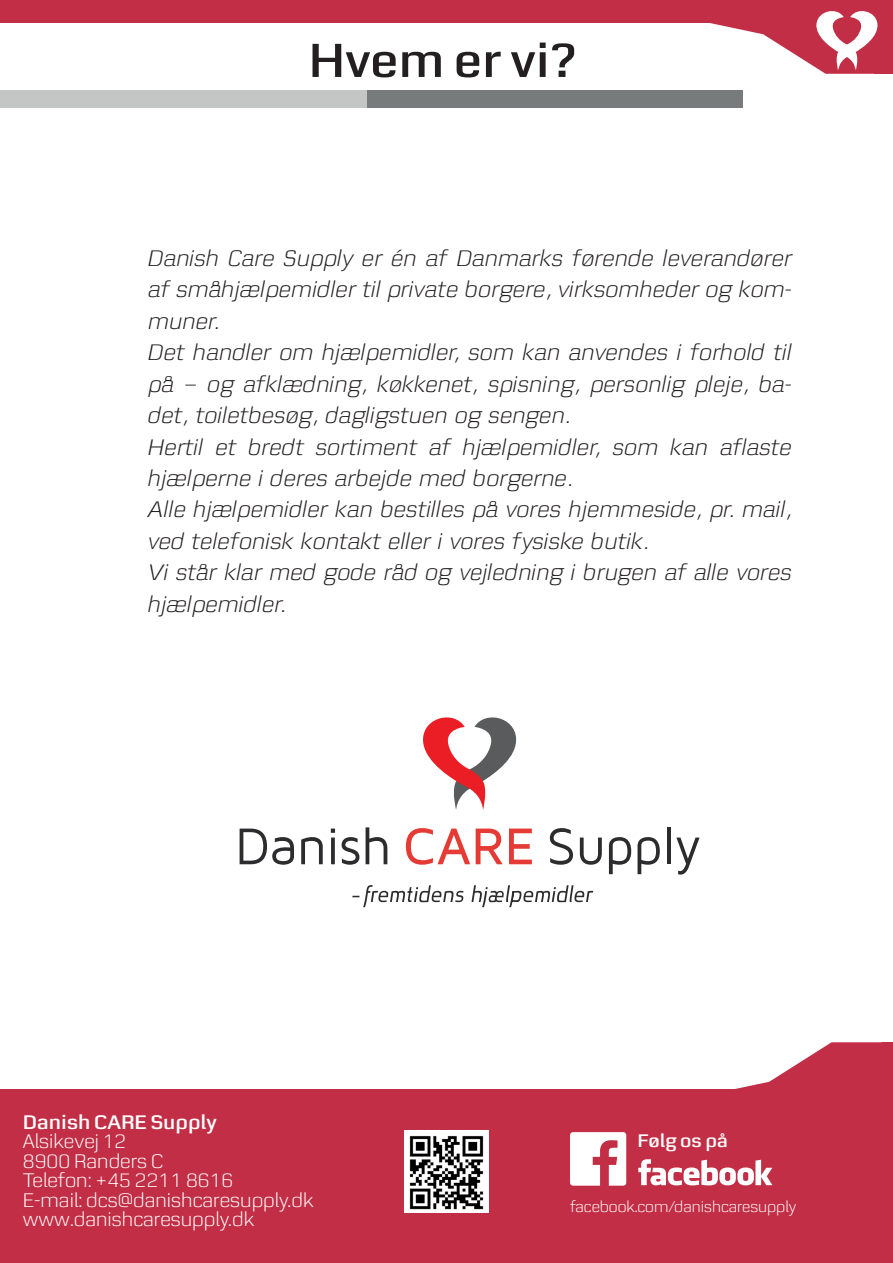
<style>
.page{position:relative;width:893px;height:1263px;background:#fff}
.page>*{position:absolute;margin:0;border:0;box-sizing:border-box;transform-origin:0 0}
.TITEL{font:600 51px "Zetta Sans";color:#231f20}
.t1{font:italic 300 24px/31.5px "Zetta Sans";color:#231f20}
.Sub_TITEL{font:300 21px/19.5px "Zetta Sans";color:#fff}
.Sub_TITEL-2{font:600 19.5px "Zetta Sans";color:#fff}
.Sub_TITEL-3{font:300 16.5px "Zetta Sans";color:#fff}
.s1{font-weight:600}
</style>
<div class="page">
<div style="left:0;top:0;width:893px;height:23px;background:#c22e45"></div>
<div style="left:874px;top:10px;width:19px;height:64px;background:#c22e45"></div>
<svg style="left:735px;top:1042px;width:147px;height:47px"></svg>
<div style="left:882px;top:1042px;width:11px;height:64px;background:#c22e45"></div>
<svg style="left:710px;top:11px;width:168px;height:63px"></svg>
<div style="left:0;top:1089px;width:893px;height:174px;background:#c22e45"></div>
<div style="left:0;top:90px;width:742px;height:17px;background:#c4c5c5"></div>
<div style="left:367px;top:90px;width:375px;height:17px;background:#787b7b"></div>
<svg style="left:423px;top:717px;width:94px;height:93px"></svg>
<svg style="left:240px;top:828px;width:54px;height:37px"></svg>
<svg style="left:301px;top:837px;width:22px;height:27px"></svg>
<svg style="left:331px;top:828px;width:4px;height:5px"></svg>
<svg style="left:331px;top:837px;width:4px;height:27px"></svg>
<svg style="left:342px;top:837px;width:17px;height:28px"></svg>
<svg style="left:366px;top:827px;width:21px;height:37px"></svg>
<svg style="left:406px;top:828px;width:64px;height:37px"></svg>
<svg style="left:476px;top:828px;width:27px;height:36px"></svg>
<svg style="left:509px;top:828px;width:23px;height:36px"></svg>
<svg style="left:550px;top:828px;width:23px;height:37px"></svg>
<svg style="left:580px;top:837px;width:22px;height:28px"></svg>
<svg style="left:609px;top:837px;width:22px;height:37px"></svg>
<svg style="left:637px;top:837px;width:23px;height:37px"></svg>
<hr style="left:667px;top:827px;width:4px;height:37px;background:#2c2b2d">
<svg style="left:676px;top:837px;width:23px;height:38px"></svg>
<svg style="left:352px;top:885px;width:112px;height:22px"></svg>
<svg style="left:471px;top:885px;width:122px;height:22px"></svg>
<img style="left:405px;top:1131px;width:83px;height:82px">
<svg style="left:570px;top:1132px;width:56px;height:54px"></svg>
<svg style="left:638px;top:1159px;width:134px;height:26px"></svg>
<p class="TITEL" style="left:308px;top:32px;width:270px">Hvem er vi?</p>
<p class="t1" style="left:148px;top:243px;width:645px;text-align:justify">Danish Care Supply er én af Danmarks førende leverandører af småhjælpemidler til private borgere, virksomheder og kom&shy;muner.</p>
<p class="t1" style="left:148px;top:337px;width:645px;text-align:justify">Det handler om hjælpemidler, som kan anvendes i forhold til på – og afklædning, køkkenet, spisning, personlig pleje, ba&shy;det, toiletbesøg, dagligstuen og sengen.</p>
<p class="t1" style="left:148px;top:432px;width:645px">Hertil et bredt sortiment af hjælpemidler, som kan aflaste hjælperne i deres arbejde med borgerne.</p>
<p class="t1" style="left:148px;top:495px;width:645px">Alle hjælpemidler kan bestilles på vores hjemmeside, pr. mail, ved telefonisk kontakt eller i vores fysiske butik.</p>
<p class="t1" style="left:148px;top:557px;width:645px">Vi står klar med gode råd og vejledning i brugen af alle vores hjælpemidler.</p>
<p class="Sub_TITEL" style="left:23px;top:1112px;width:292px"><span class="s1">Danish CARE Supply<br></span>Alsikevej 12<br>8900 Randers C<br>Telefon: +45 2211 8616<br>E-mail: dcs@danishcaresupply.dk www.danishcaresupply.dk</p>
<p class="Sub_TITEL-2" style="left:637px;top:1130px;width:92px">Følg os på</p>
<p class="Sub_TITEL-3" style="left:570px;top:1197px;width:228px">facebook.com/danishcaresupply</p>
</div>
